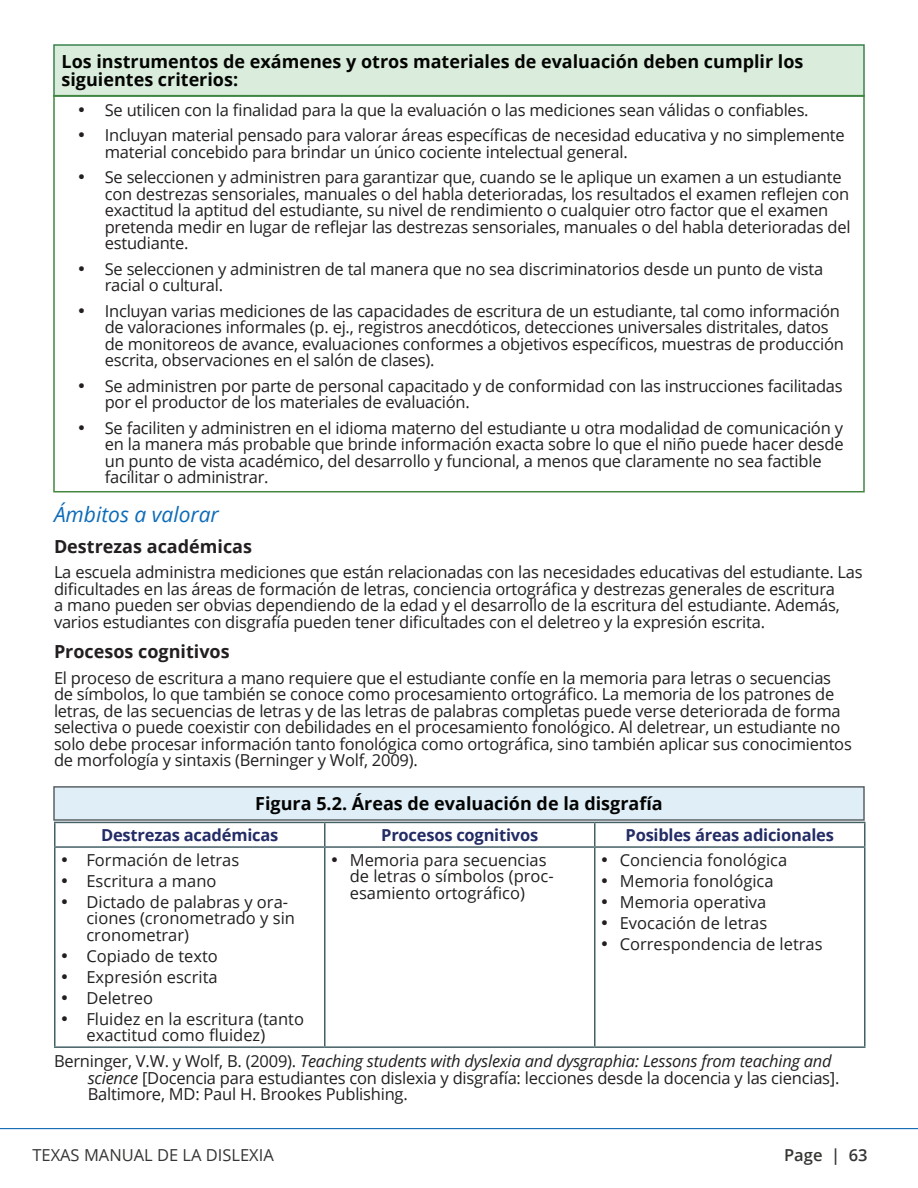
<style>
.page{position:relative;width:918px;height:1188px;background:#fff}
.page>*{position:absolute;margin:0;border:0;box-sizing:border-box;transform-origin:0 0}
.Heading_5{font:italic 21px "Open Sans";color:#0d6cb9}
.Figure_Title_2{font:700 18px/18px "Open Sans";color:#040503}
.Figure_Title{font:700 18px "Open Sans";color:#040503}
.Heading_6{font:700 18px "Open Sans";color:#231f20}
.Body_Text{font:16.5px/16.5px "Open Sans";letter-spacing:-.015em;color:#231f20}
.Body_Text-2{font:700 16.5px "Open Sans";letter-spacing:-.015em;color:#232c65}
.t1{font:16.5px "Open Sans";color:#353533}
.t2{font:600 16.5px "Open Sans";color:#353533}
.s1{font-style:italic}
</style>
<div class="page">
<hr style="left:0;top:1128px;width:918px;height:1px;background:#126cb6">
<div style="left:53px;top:44px;width:812px;height:53px;background:#daeddc;border:2px solid #3a834e"></div>
<div style="left:53px;top:95px;width:812px;height:397px;border:2px solid #41873f"></div>
<div style="left:53px;top:786px;width:812px;height:35px;background:#e0eef7;border:2px solid #596266"></div>
<hr style="left:54px;top:822px;width:271px;height:1px;background:#445f65">
<hr style="left:54px;top:823px;width:2px;height:23px;background:#445f65">
<hr style="left:325px;top:822px;width:270px;height:1px;background:#445f65">
<hr style="left:324px;top:823px;width:2px;height:23px;background:#445f65">
<hr style="left:595px;top:822px;width:271px;height:1px;background:#445f65">
<hr style="left:594px;top:823px;width:2px;height:23px;background:#445f65">
<hr style="left:864px;top:823px;width:2px;height:23px;background:#445f65">
<hr style="left:54px;top:846px;width:271px;height:2px;background:#445f65">
<hr style="left:54px;top:848px;width:2px;height:198px;background:#445f65">
<hr style="left:325px;top:846px;width:270px;height:2px;background:#445f65">
<hr style="left:324px;top:848px;width:2px;height:198px;background:#445f65">
<hr style="left:595px;top:846px;width:271px;height:2px;background:#445f65">
<hr style="left:594px;top:848px;width:2px;height:198px;background:#445f65">
<hr style="left:864px;top:848px;width:2px;height:198px;background:#445f65">
<hr style="left:54px;top:1046px;width:271px;height:2px;background:#445f65">
<hr style="left:325px;top:1046px;width:270px;height:2px;background:#445f65">
<hr style="left:595px;top:1046px;width:271px;height:2px;background:#445f65">
<p class="Figure_Title_2" style="left:62px;top:52px;width:744px">Los instrumentos de exámenes y otros materiales de evaluación deben cumplir los siguientes criterios:</p>
<p class="Body_Text" style="left:78px;top:101px;width:732px">• Se utilicen con la finalidad para la que la evaluación o las mediciones sean válidas o confiables.</p>
<p class="Body_Text" style="left:105px;top:127px;width:742px;text-indent:-27px">• Incluyan material pensado para valorar áreas específicas de necesidad educativa y no simplemente material concebido para brindar un único cociente intelectual general.</p>
<p class="Body_Text" style="left:105px;top:169px;width:747px;text-indent:-27px">• Se seleccionen y administren para garantizar que, cuando se le aplique un examen a un estudiante con destrezas sensoriales, manuales o del habla deterioradas, los resultados el examen reflejen con exactitud la aptitud del estudiante, su nivel de rendimiento o cualquier otro factor que el examen pretenda medir en lugar de reflejar las destrezas sensoriales, manuales o del habla deterioradas del estudiante.</p>
<p class="Body_Text" style="left:105px;top:260px;width:720px;text-indent:-27px">• Se seleccionen y administren de tal manera que no sea discriminatorios desde un punto de vista racial o cultural.</p>
<p class="Body_Text" style="left:105px;top:302px;width:741px;text-indent:-27px">• Incluyan varias mediciones de las capacidades de escritura de un estudiante, tal como información de valoraciones informales (p. ej., registros anecdóticos, detecciones universales distritales, datos de monitoreos de avance, evaluaciones conformes a objetivos específicos, muestras de producción escrita, observaciones en el salón de clases).</p>
<p class="Body_Text" style="left:105px;top:377px;width:740px;text-indent:-27px">• Se administren por parte de personal capacitado y de conformidad con las instrucciones facilitadas por el productor de los materiales de evaluación.</p>
<p class="Body_Text" style="left:105px;top:419px;width:740px;text-indent:-27px">• Se faciliten y administren en el idioma materno del estudiante u otra modalidad de comunicación y en la manera más probable que brinde información exacta sobre lo que el niño puede hacer desde un punto de vista académico, del desarrollo y funcional, a menos que claramente no sea factible facilitar o administrar.</p>
<h5 class="Heading_5" style="left:54px;top:500px;width:166px">Ámbitos a valorar</h5>
<h6 class="Heading_6" style="left:54px;top:533px;width:200px">Destrezas académicas</h6>
<p class="Body_Text" style="left:54px;top:563px;width:810px">La escuela administra mediciones que están relacionadas con las necesidades educativas del estudiante. Las dificultades en las áreas de formación de letras, conciencia ortográfica y destrezas generales de escritura<br>a mano pueden ser obvias dependiendo de la edad y el desarrollo de la escritura del estudiante. Además, varios estudiantes con disgrafía pueden tener dificultades con el deletreo y la expresión escrita.</p>
<h6 class="Heading_6" style="left:54px;top:639px;width:177px">Procesos cognitivos</h6>
<p class="Body_Text" style="left:54px;top:669px;width:799px">El proceso de escritura a mano requiere que el estudiante confíe en la memoria para letras o secuencias de símbolos, lo que también se conoce como procesamiento ortográfico. La memoria de los patrones de letras, de las secuencias de letras y de las letras de palabras completas puede verse deteriorada de forma selectiva o puede coexistir con debilidades en el procesamiento fonológico. Al deletrear, un estudiante no solo debe procesar información tanto fonológica como ortográfica, sino también aplicar sus conocimientos de morfología y sintaxis (Berninger y Wolf, 2009).</p>
<p class="Figure_Title" style="left:255px;top:790px;width:409px">Figura 5.2. Áreas de evaluación de la disgrafía</p>
<p class="Body_Text-2" style="left:101px;top:823px;width:179px">Destrezas académicas</p>
<p class="Body_Text-2" style="left:381px;top:823px;width:158px">Procesos cognitivos</p>
<p class="Body_Text-2" style="left:626px;top:823px;width:210px">Posibles áreas adicionales</p>
<p class="Body_Text" style="left:61px;top:851px;width:180px">• Formación de letras</p>
<p class="Body_Text" style="left:61px;top:872px;width:157px">• Escritura a mano</p>
<p class="Body_Text" style="left:86px;top:893px;width:210px;text-indent:-26px">• Dictado de palabras y ora&shy;ciones (cronometrado y sin cronometrar)</p>
<p class="Body_Text" style="left:61px;top:947px;width:159px">• Copiado de texto</p>
<p class="Body_Text" style="left:61px;top:968px;width:158px">• Expresión escrita</p>
<p class="Body_Text" style="left:61px;top:989px;width:94px">• Deletreo</p>
<p class="Body_Text" style="left:86px;top:1010px;width:219px;text-indent:-26px">• Fluidez en la escritura (tanto exactitud como fluidez)</p>
<p class="Body_Text" style="left:350px;top:851px;width:205px;text-indent:-19px">• Memoria para secuencias de letras o símbolos (proc&shy;esamiento ortográfico)</p>
<p class="Body_Text" style="left:601px;top:851px;width:188px">• Conciencia fonológica</p>
<p class="Body_Text" style="left:601px;top:872px;width:174px">• Memoria fonológica</p>
<p class="Body_Text" style="left:601px;top:893px;width:167px">• Memoria operativa</p>
<p class="Body_Text" style="left:601px;top:914px;width:168px">• Evocación de letras</p>
<p class="Body_Text" style="left:601px;top:935px;width:223px">• Correspondencia de letras</p>
<p class="Body_Text" style="left:88px;top:1053px;width:753px;text-indent:-34px">Berninger, V.W. y Wolf, B. (2009). <span class="s1">Teaching students with dyslexia and dysgraphia: Lessons from teaching and science</span> [Docencia para estudiantes con dislexia y disgrafía: lecciones desde la docencia y las ciencias].<br>Baltimore, MD: Paul H. Brookes Publishing.</p>
<p class="t1" style="left:32px;top:1144px;width:243px">TEXAS MANUAL DE LA DISLEXIA</p>
<p class="t2" style="left:784px;top:1144px;width:85px">Page | 63</p>
</div>
